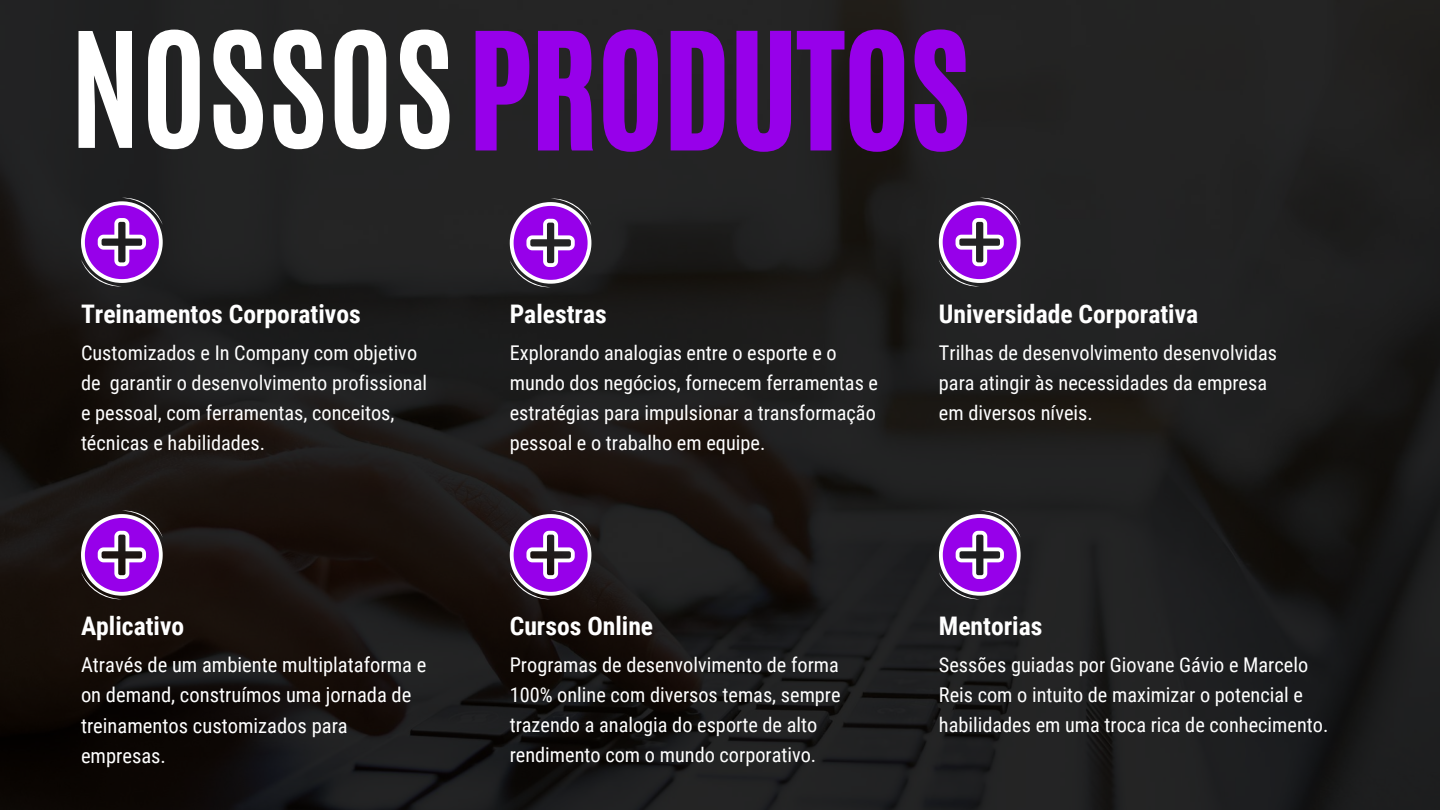
<style>
.page{position:relative;width:1440px;height:810px;background:#fff}
.page>*{position:absolute;margin:0;border:0;box-sizing:border-box;transform-origin:0 0}
.t1{font:135.3px "CA Generated";color:#9700ea}
.t2{font:700 25.6px "Roboto Condensed";color:#fff}
.t3{font:20.6px/30.3px "Roboto Condensed";color:#fff}
.t4{font:20.3px/29.9px "Roboto Condensed";color:#fff}
.s1{font-family:"Antonio";font-weight:700;font-size:136px;color:#fff}
</style>
<div class="page">
<img style="left:0;top:0;width:1440px;height:810px">
<svg style="left:81px;top:197px;width:82px;height:91px"></svg>
<svg style="left:510px;top:198px;width:81px;height:90px"></svg>
<svg style="left:939px;top:197px;width:82px;height:91px"></svg>
<svg style="left:81px;top:510px;width:82px;height:90px"></svg>
<svg style="left:510px;top:510px;width:81px;height:90px"></svg>
<svg style="left:939px;top:510px;width:82px;height:90px"></svg>
<h1 class="t1" style="left:70px;top:-6px;width:901px"><span class="s1">NOSSOS</span>PRODUTOS</h1>
<p class="t2" style="left:81px;top:300px;width:281px">Treinamentos Corporativos</p>
<p class="t4" style="left:81px;top:338px;width:348px">Customizados e In Company com objetivo de garantir o desenvolvimento profissional e pessoal, com ferramentas, conceitos, técnicas e habilidades.</p>
<p class="t2" style="left:81px;top:612px;width:105px">Aplicativo</p>
<p class="t3" style="left:81px;top:650px;width:347px">Através de um ambiente multiplataforma e on demand, construímos uma jornada de treinamentos customizados para empresas.</p>
<p class="t2" style="left:510px;top:300px;width:99px">Palestras</p>
<p class="t4" style="left:510px;top:338px;width:370px">Explorando analogias entre o esporte e o mundo dos negócios, fornecem ferramentas e estratégias para impulsionar a transformação pessoal e o trabalho em equipe.</p>
<p class="t2" style="left:939px;top:300px;width:261px">Universidade Corporativa</p>
<p class="t4" style="left:939px;top:338px;width:340px">Trilhas de desenvolvimento desenvolvidas para atingir às necessidades da empresa em diversos níveis.</p>
<p class="t2" style="left:510px;top:612px;width:145px">Cursos Online</p>
<p class="t4" style="left:510px;top:650px;width:332px">Programas de desenvolvimento de forma 100% online com diversos temas, sempre trazendo a analogia do esporte de alto rendimento com o mundo corporativo.</p>
<p class="t2" style="left:939px;top:612px;width:105px">Mentorias</p>
<p class="t4" style="left:939px;top:650px;width:391px">Sessões guiadas por Giovane Gávio e Marcelo<br>Reis com o intuito de maximizar o potencial e habilidades em uma troca rica de conhecimento.</p>
</div>
